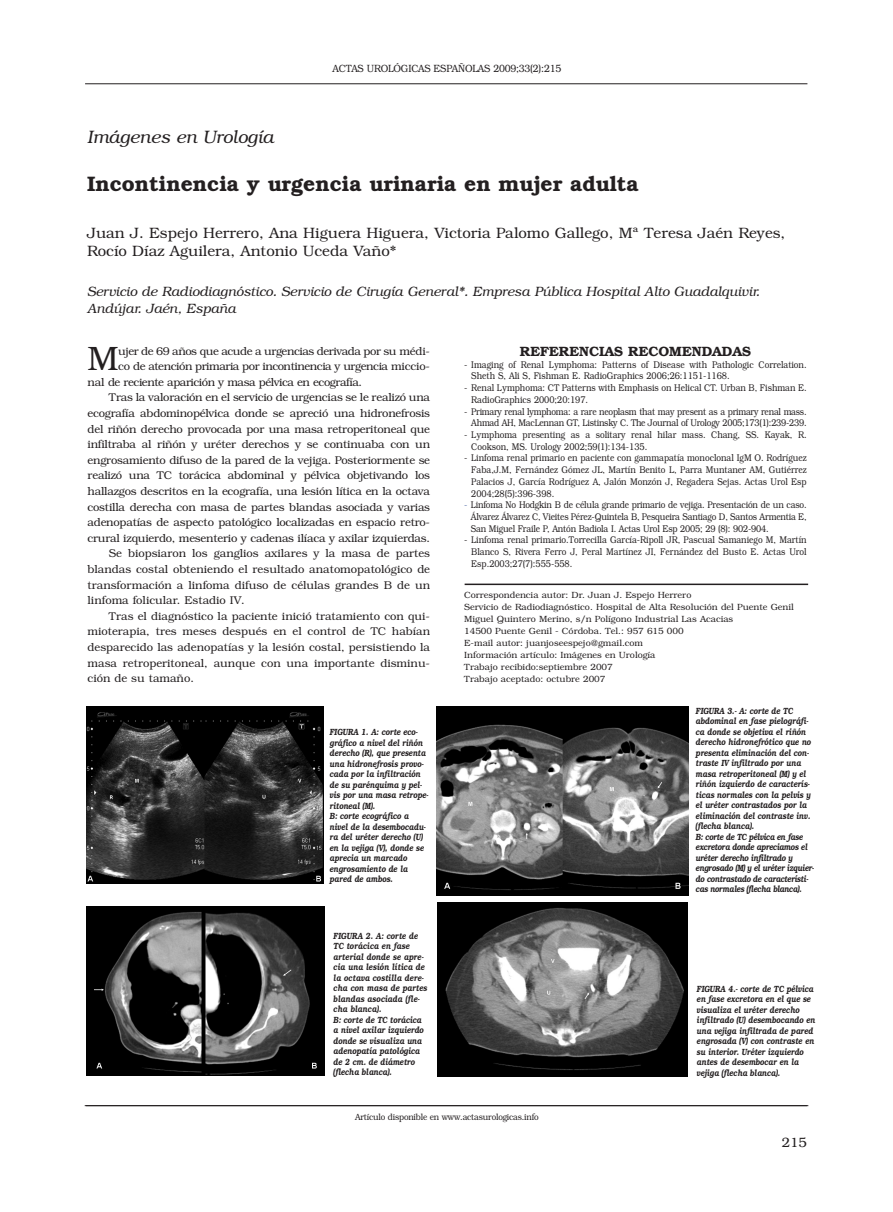
<style>
.page{position:relative;width:893px;height:1212px;background:#fff}
.page>*{position:absolute;margin:0;border:0;box-sizing:border-box;transform-origin:0 0}
.t1{font:300 33.9px "Bookman Std";color:#231f20}
.t2{font:600 21px "Bookman Std";color:#231f20}
.t3{font:italic 300 18px "Bookman Std";color:#231f20}
.t4{font:300 15px/18px "Bookman Std";color:#231f20}
.t5{font:italic 300 13.5px/16.5px "Bookman Std";color:#231f20}
.t6{font:600 13.5px "Bookman Std";color:#231f20}
.t7{font:300 13.5px "Bookman Std";color:#231f20}
.t8{font:300 11.25px "Bookman Std";letter-spacing:-.02em;color:#231f20}
.t9{font:300 11.25px "Bookman Std";color:#231f20}
.t10{font:300 10.5px "Bookman Std";letter-spacing:-.02em;color:#231f20;scale:.9 1}
.t11{font:300 9.75px/11.7px "Bookman Std";color:#231f20;scale:.85 1}
.t12{font:300 9.75px/11.7px "Bookman Std";letter-spacing:-.025em;color:#231f20;text-align:right;scale:.85 1}
.t13{font:italic 600 9px/10.5px "Bookman Std";color:#231f20;scale:.8 1}
.t14{font:300 9px/12px "Bookman Std";color:#231f20}
.t15{font:300 9px "Bookman Std";letter-spacing:-.02em;color:#231f20;scale:.9 1}
.s1{color:#5e77ae}
</style>
<div class="page">
<hr style="left:85px;top:83px;width:722px;height:1px;background:#231f20">
<hr style="left:85px;top:1105px;width:722px;height:1px;background:#231f20">
<hr style="left:86px;top:1105px;width:722px;height:1px;background:#231f20">
<img style="left:87px;top:706px;width:236px;height:177px">
<img style="left:87px;top:907px;width:237px;height:169px">
<img style="left:436px;top:706px;width:252px;height:189px">
<img style="left:437px;top:903px;width:251px;height:173px">
<hr style="left:465px;top:584px;width:343px;height:1px;background:#231f20">
<p class="t10" style="left:333px;top:62px;width:256px">ACTAS UROLÓGICAS ESPAÑOLAS 2009;33(2):215</p>
<h3 class="t3" style="left:87px;top:126px;width:188px">Imágenes en Urología</h3>
<h2 class="t2" style="left:87px;top:171px;width:553px">Incontinencia y urgencia urinaria en mujer adulta</h2>
<h3 class="t4" style="left:87px;top:224px;width:700px">Juan J. Espejo Herrero, Ana Higuera Higuera, Victoria Palomo Gallego, Mª Teresa Jaén Reyes,<br>Rocío Díaz Aguilera, Antonio Uceda Vaño*</h3>
<h3 class="t5" style="left:87px;top:283px;width:674px">Servicio de Radiodiagnóstico. Servicio de Cirugía General*. Empresa Pública Hospital Alto Guadalquivir.<br>Andújar. Jaén, España</h3>
<h1 class="t1" style="left:88px;top:339px;width:33px">M</h1>
<p class="t8" style="left:118px;top:344px;width:313px">ujer de 69 años que acude a urgencias derivada por su médi-</p>
<p class="t8" style="left:118px;top:360px;width:313px">co de atención primaria por incontinencia y urgencia miccio-</p>
<p class="t8" style="left:88px;top:375px;width:276px">nal de reciente aparición y masa pélvica en ecografía.</p>
<p class="t8" style="left:109px;top:391px;width:323px">Tras la valoración en el servicio de urgencias se le realizó una</p>
<p class="t8" style="left:88px;top:406px;width:344px">ecografía abdominopélvica donde se apreció una hidronefrosis</p>
<p class="t8" style="left:88px;top:422px;width:344px">del riñón derecho provocada por una masa retroperitoneal que</p>
<p class="t8" style="left:88px;top:438px;width:344px">infiltraba al riñón y uréter derechos y se continuaba con un</p>
<p class="t8" style="left:88px;top:453px;width:344px">engrosamiento difuso de la pared de la vejiga. Posteriormente se</p>
<p class="t8" style="left:88px;top:469px;width:344px">realizó una TC torácica abdominal y pélvica objetivando los</p>
<p class="t8" style="left:88px;top:484px;width:344px">hallazgos descritos en la ecografía, una lesión lítica en la octava</p>
<p class="t8" style="left:88px;top:500px;width:344px">costilla derecha con masa de partes blandas asociada y varias</p>
<p class="t8" style="left:88px;top:516px;width:344px">adenopatías de aspecto patológico localizadas en espacio retro-</p>
<p class="t8" style="left:88px;top:531px;width:344px">crural izquierdo, mesenterio y cadenas ilíaca y axilar izquierdas.</p>
<p class="t9" style="left:109px;top:547px;width:323px">Se biopsiaron los ganglios axilares y la masa de partes</p>
<p class="t9" style="left:88px;top:562px;width:344px">blandas costal obteniendo el resultado anatomopatológico de</p>
<p class="t9" style="left:88px;top:578px;width:344px">transformación a linfoma difuso de células grandes B de un</p>
<p class="t9" style="left:88px;top:594px;width:159px">linfoma folicular. Estadio IV.</p>
<p class="t9" style="left:109px;top:609px;width:323px">Tras el diagnóstico la paciente inició tratamiento con qui-</p>
<p class="t9" style="left:88px;top:625px;width:344px">mioterapia, tres meses después en el control de TC habían</p>
<p class="t9" style="left:88px;top:640px;width:344px">desparecido las adenopatías y la lesión costal, persistiendo la</p>
<p class="t9" style="left:88px;top:656px;width:344px">masa retroperitoneal, aunque con una importante disminu-</p>
<p class="t9" style="left:88px;top:672px;width:108px">ción de su tamaño.</p>
<p class="t13" style="left:330px;top:727px;width:125px">FIGURA 1. A: corte eco&shy;gráfico a nivel del riñón derecho (R), que presenta una hidronefrosis provo&shy;cada por la infiltración de su parénquima y pel&shy;vis por una masa retrope&shy;ritoneal (M).<br>B: corte ecográfico a nivel de la desembocadu&shy;ra del uréter derecho (U) en la vejiga (V), donde se aprecia un marcado engrosamiento de la pared de ambos.</p>
<p class="t13" style="left:333px;top:930px;width:119px">FIGURA 2. A: corte de<br>TC torácica en fase arterial donde se apre&shy;cia una lesión lítica de la octava costilla dere&shy;cha con masa de partes blandas asociada (fle&shy;cha blanca).<br>B: corte de TC torácica a nivel axilar izquierdo donde se visualiza una adenopatía patológica de 2 cm. de diámetro (flecha blanca).</p>
<h3 class="t6" style="left:520px;top:343px;width:233px">REFERENCIAS RECOMENDADAS</h3>
<p class="t11" style="left:471px;top:359px;width:396px;text-indent:-7px">- Imaging of Renal Lymphoma: Patterns of Disease with Pathologic Correlation.<br>Sheth S, Ali S, Fishman E. RadioGraphics 2006;26:1151-1168.</p>
<p class="t11" style="left:471px;top:382px;width:396px;text-indent:-7px">- Renal Lymphoma: CT Patterns with Emphasis on Helical CT. Urban B, Fishman E.<br>RadioGraphics 2000;20:197.</p>
<p class="t12" style="left:464px;top:405px;width:404px">- Primary renal lymphoma: a rare neoplasm that may present as a primary renal mass.<br>Ahmad AH, MacLennan GT, Listinsky C. The Journal of Urology 2005;173(1):239-239.</p>
<p class="t11" style="left:471px;top:429px;width:396px;text-indent:-7px">- Lymphoma presenting as a solitary renal hilar mass. Chang, SS. Kayak, R.<br>Cookson, MS. Urology 2002;59(1):134-135.</p>
<p class="t11" style="left:471px;top:452px;width:396px;text-align:justify;text-indent:-7px">- Linfoma renal primario en paciente con gammapatía monoclonal IgM O. Rodríguez Faba,J.M, Fernández Gómez JL, Martín Benito L, Parra Muntaner AM, Gutiérrez Palacios J, García Rodríguez A, Jalón Monzón J, Regadera Sejas. Actas Urol Esp 2004;28(5):396-398.</p>
<p class="t11" style="left:471px;top:499px;width:397px;text-align:justify;text-indent:-7px"><span class="s1">-</span> Linfoma No Hodgkin B de célula grande primario de vejiga. Presentación de un caso.<br>Álvarez Álvarez C, Vieites Pérez-Quintela B, Pesqueira Santiago D, Santos Armentia E, San Miguel Fraile P, Antón Badiola I. Actas Urol Esp 2005; 29 (8): 902-904.</p>
<p class="t11" style="left:471px;top:534px;width:396px;text-align:justify;text-indent:-7px">- Linfoma renal primario.Torrecilla García-Ripoll JR, Pascual Samaniego M, Martín Blanco S, Rivera Ferro J, Peral Martínez JI, Fernández del Busto E. Actas Urol Esp.2003;27(7):555-558.</p>
<p class="t14" style="left:464px;top:589px;width:331px">Correspondencia autor: Dr. Juan J. Espejo Herrero<br>Servicio de Radiodiagnóstico. Hospital de Alta Resolución del Puente Genil Miguel Quintero Merino, s/n Polígono Industrial Las Acacias<br>14500 Puente Genil - Córdoba. Tel.: 957 615 000<br>E-mail autor: juanjoseespejo@gmail.com<br>Información artículo: Imágenes en Urología<br>Trabajo recibido:septiembre 2007<br>Trabajo aceptado: octubre 2007</p>
<p class="t13" style="left:696px;top:705px;width:150px">FIGURA 3.- A: corte de TC abdominal en fase pielográfi&shy;ca donde se objetiva el riñón derecho hidronefrótico que no presenta eliminación del con&shy;traste IV infiltrado por una masa retroperitoneal (M) y el riñón izquierdo de caracterís&shy;ticas normales con la pelvis y el uréter contrastados por la eliminación del contraste inv. (flecha blanca).<br>B: corte de TC pélvica en fase excretora donde apreciamos el uréter derecho infiltrado y engrosado (M) y el uréter izquier&shy;do contrastado de característi&shy;cas normales (flecha blanca).</p>
<p class="t13" style="left:697px;top:983px;width:150px">FIGURA 4.- corte de TC pélvica en fase excretora en el que se visualiza el uréter derecho infiltrado (U) desembocando en una vejiga infiltrada de pared engrosada (V) con contraste en su interior. Uréter izquierdo antes de desembocar en la vejiga (flecha blanca).</p>
<p class="t15" style="left:355px;top:1111px;width:205px">Artículo disponible en www.actasurologicas.info</p>
<h3 class="t7" style="left:782px;top:1135px;width:27px">215</h3>
</div>
